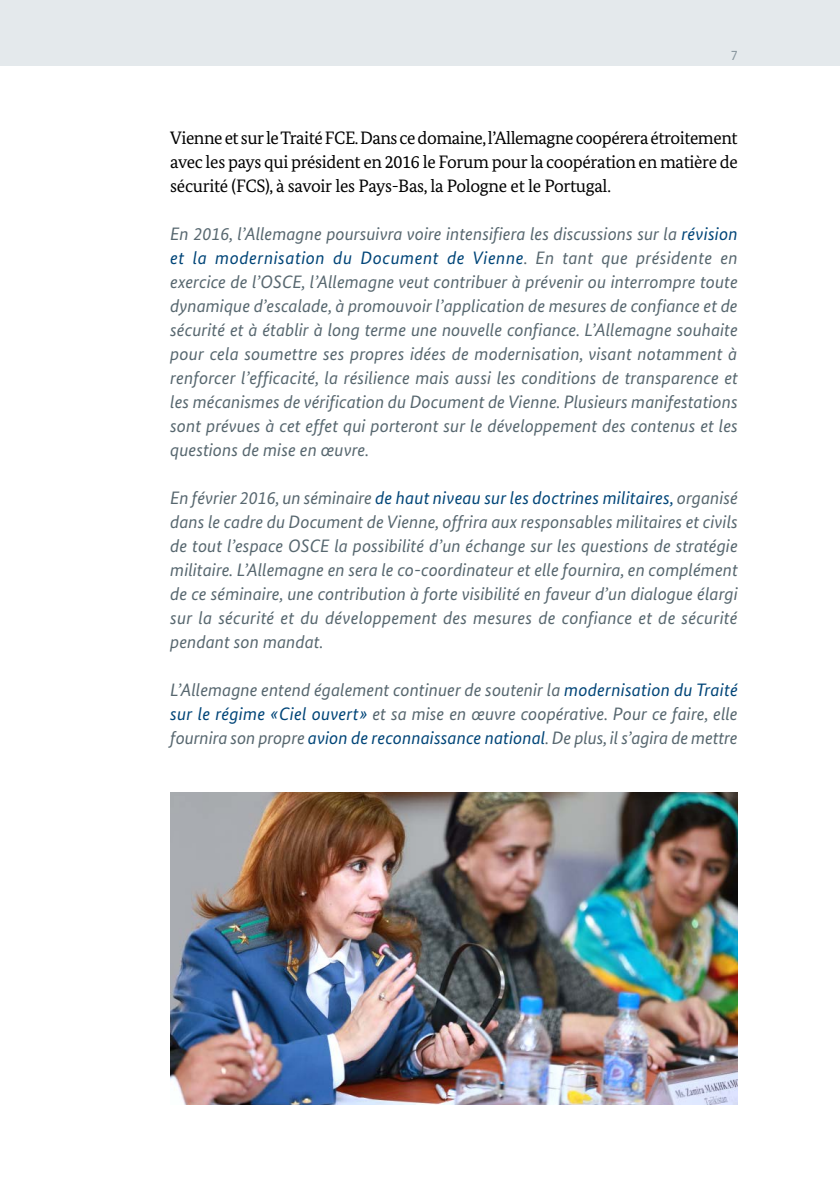
<style>
.page{position:relative;width:840px;height:1191px;background:#fff}
.page>*{position:absolute;margin:0;border:0;box-sizing:border-box;transform-origin:0 0}
.hervorgehoben{font:italic 18px/24px "Bundes Sans";color:#57676f;text-align:justify}
.Fließtext{font:18px/24px "Bundes Serif";letter-spacing:-.015em;color:#000;text-align:justify}
.t1{font:14px "Bundes Sans";color:#88969e}
.s1{color:#004578}
</style>
<div class="page">
<div style="left:0;top:0;width:839px;height:65px;background:#e4e9ec"></div>
<img style="left:170px;top:792px;width:567px;height:313px">
<p class="t1" style="left:730px;top:47px;width:8px">7</p>
<p class="Fließtext" style="left:170px;top:126px;width:568px">Vienne et sur le Traité FCE. Dans ce domaine, l’Allemagne coopérera étroitement avec les pays qui président en 2016 le Forum pour la coopération en matière de sécurité (FCS), à savoir les Pays-Bas, la Pologne et le Portugal.</p>
<p class="hervorgehoben" style="left:170px;top:222px;width:569px">En 2016, l’Allemagne poursuivra voire intensifiera les discussions sur la <span class="s1">révision et la modernisation du Document de Vienne</span>. En tant que présidente en exercice de l’OSCE, l’Allemagne veut contribuer à prévenir ou interrompre toute dynamique d’escalade, à promouvoir l’application de mesures de confiance et de sécurité et à établir à long terme une nouvelle confiance. L’Allemagne souhaite pour cela soumettre ses propres idées de modernisation, visant notamment à renforcer l’efficacité, la résilience mais aussi les conditions de transparence et les mécanismes de vérification du Document de Vienne. Plusieurs manifestations sont prévues à cet effet qui porteront sur le développement des contenus et les questions de mise en œuvre.</p>
<p class="hervorgehoben" style="left:170px;top:486px;width:568px">En février 2016, un séminaire <span class="s1">de haut niveau sur les doctrines militaires,</span> organisé dans le cadre du Document de Vienne, offrira aux responsables militaires et civils de tout l’espace OSCE la possibilité d’un échange sur les questions de stratégie militaire. L’Allemagne en sera le co-coordinateur et elle fournira, en complément de ce séminaire, une contribution à forte visibilité en faveur d’un dialogue élargi sur la sécurité et du développement des mesures de confiance et de sécurité pendant son mandat.</p>
<p class="hervorgehoben" style="left:170px;top:678px;width:568px">L’Allemagne entend également continuer de soutenir la <span class="s1">modernisation du Traité sur le régime «Ciel ouvert»</span> et sa mise en œuvre coopérative. Pour ce faire, elle fournira son propre <span class="s1">avion de reconnaissance national</span>. De plus, il s’agira de mettre</p>
</div>
